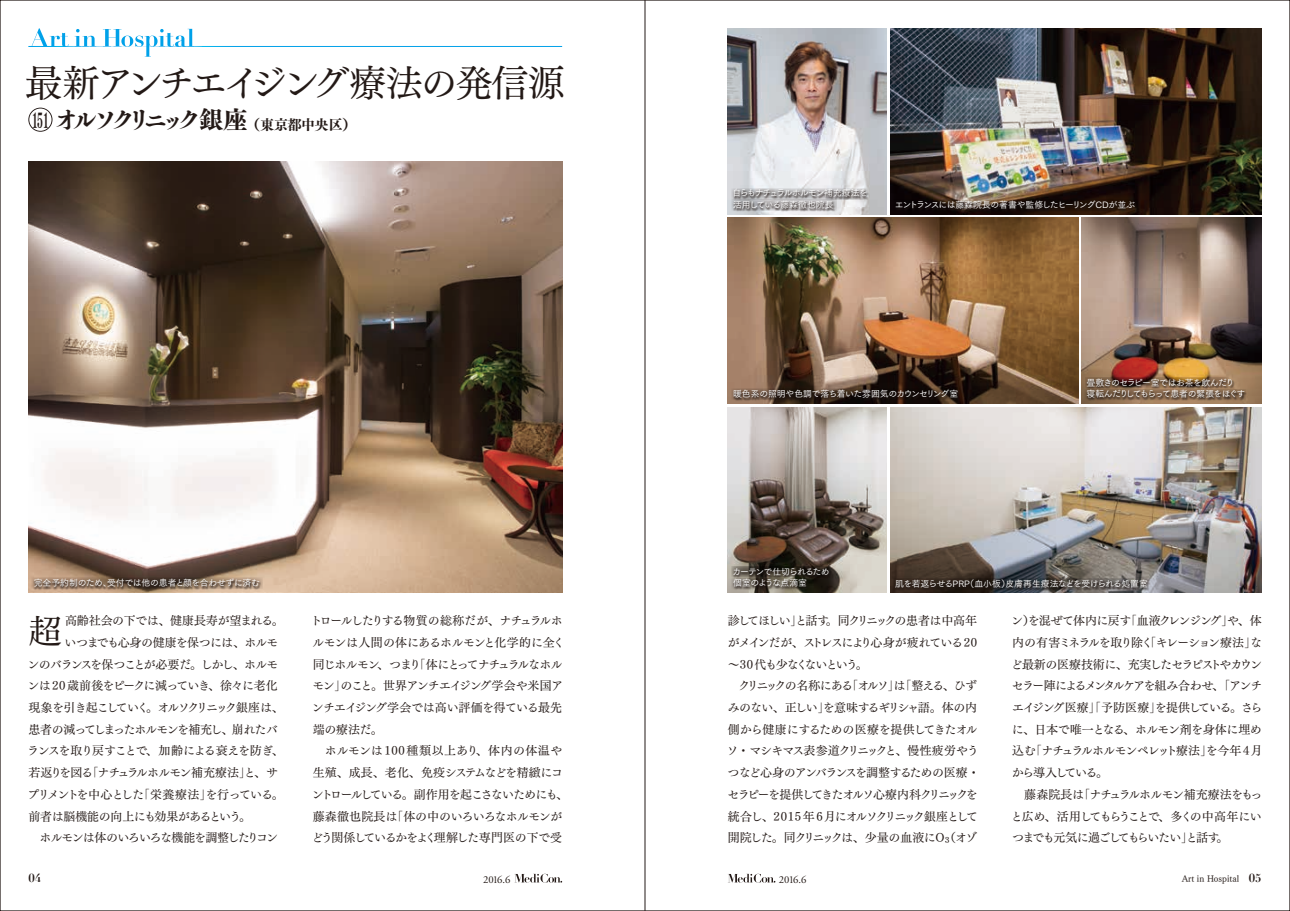
<style>
.page{position:relative;width:1290px;height:911px;background:#fff}
.page>*{position:absolute;margin:0;border:0;box-sizing:border-box;transform-origin:0 0}
.t1{font:37.25px "Tsuku Min Pro M";letter-spacing:-.085em;color:#231916}
.t2{font:33.62px "Tsuku Min Pro M";color:#231916}
.t3{font:24.75px "Tsuku AMD Min Std E";letter-spacing:-.29em;color:#231916}
.t4{font:20.38px "Tsuku AMD Min Std E";color:#231916;scale:.5 1}
.t5{font:12px/21.8px "Tsuku Min Pro M";letter-spacing:-.08em;color:#231916}
.t6{font:12px/21.8px "Tsuku Min Pro M";letter-spacing:-.105em;color:#231916}
.t7{font:12px/21.8px "Tsuku Min Pro M";letter-spacing:-.06em;color:#231916}
.t8{font:12px "Tsuku Min Pro M";letter-spacing:-.11em;color:#231916}
.t9{font:12px "Tsuku Min Pro M";letter-spacing:-.035em;color:#231916}
.t10{font:12px "Tsuku Min Pro M";letter-spacing:-.025em;color:#231916}
.t11{font:700 11.5px "Didot";color:#231916}
.t12{font:10.62px "Adobe Garamond Pro";letter-spacing:-.075em;color:#231916}
.t13{font:8.88px "Tsuku Go Pro M";letter-spacing:-.03em;color:#fff}
.t14{font:8.88px/11.5px "Tsuku Go Pro M";letter-spacing:-.07em;color:#fff}
.t15{font:8.88px "Tsuku Go Pro M";letter-spacing:-.05em;color:#fff}
.t16{font:8.88px/11.5px "Tsuku Go Pro M";letter-spacing:-.09em;color:#fff}
.t17{font:8.88px/11.5px "Tsuku Go Pro M";letter-spacing:-.1em;color:#fff}
.t18{font:8.88px "Tsuku Min Pro RB";color:#231916}
.s1{font-size:14.12px}
.s2{font-family:"Didot";font-weight:700;font-size:11.5px}
</style>
<div class="page">
<svg style="left:30px;top:28px;width:164px;height:29px"></svg>
<svg style="left:28px;top:108px;width:25px;height:24px"></svg>
<img style="left:28px;top:162px;width:534px;height:430px">
<svg style="left:32px;top:577px;width:231px;height:12px"></svg>
<svg style="left:33px;top:579px;width:229px;height:11px;background:#786351"></svg>
<img style="left:890px;top:28px;width:371px;height:186px">
<img style="left:890px;top:407px;width:371px;height:186px">
<img style="left:728px;top:28px;width:158px;height:186px">
<img style="left:728px;top:407px;width:158px;height:186px">
<img style="left:1081px;top:218px;width:180px;height:185px">
<img style="left:728px;top:218px;width:350px;height:185px">
<svg style="left:893px;top:578px;width:241px;height:11px"></svg>
<div style="left:731px;top:199px;width:106px;height:12px;background:#c1c5c9"></div>
<div style="left:731px;top:188px;width:137px;height:12px;background:#c7c7ca"></div>
<svg style="left:731px;top:388px;width:232px;height:12px"></svg>
<div style="left:1085px;top:389px;width:161px;height:11px;background:#755d42"></div>
<svg style="left:1085px;top:377px;width:143px;height:11px"></svg>
<div style="left:731px;top:578px;width:78px;height:11px;background:#ada69d"></div>
<svg style="left:731px;top:566px;width:99px;height:11px"></svg>
<svg style="left:894px;top:580px;width:255px;height:11px;background:#383330"></svg>
<svg style="left:733px;top:189px;width:136px;height:23px"></svg>
<svg style="left:1086px;top:379px;width:161px;height:22px"></svg>
<svg style="left:732px;top:568px;width:99px;height:22px;background:#403a31"></svg>
<svg style="left:893px;top:199px;width:245px;height:12px"></svg>
<svg style="left:895px;top:201px;width:242px;height:11px;background:#1f130d"></svg>
<svg style="left:733px;top:390px;width:226px;height:11px;background:#2f2119"></svg>
<svg style="left:514px;top:873px;width:48px;height:9px"></svg>
<svg style="left:728px;top:873px;width:47px;height:9px"></svg>
<hr style="left:645px;top:0;width:1px;height:911px;background:#231916">
<h1 class="t1" style="left:25px;top:49px;width:542px">最新アンチエイジング療法の発信源</h1>
<h3 class="t4" style="left:32px;top:101px;width:35px">151</h3>
<h3 class="t3" style="left:54px;top:97px;width:304px">オルソクリニック銀座<span class="s1">（東京都中央区）</span></h3>
<p class="t16" style="left:732px;top:186px;width:137px">自らもナチュラルホルモン補充療法を活用している藤森徹也院長</p>
<p class="t13" style="left:895px;top:197px;width:242px">エントランスには藤森院長の著書や監修したヒーリングCDが並ぶ</p>
<p class="t13" style="left:733px;top:386px;width:227px">暖色系の照明や色調で落ち着いた雰囲気のカウンセリング室</p>
<p class="t14" style="left:1086px;top:376px;width:160px">畳敷きのセラピー室ではお茶を飲んだり寝転んだりしてもらって患者の緊張をほぐす</p>
<p class="t17" style="left:732px;top:565px;width:99px">カーテンで仕切られるため個室のような点滴室</p>
<p class="t13" style="left:34px;top:575px;width:228px">完全予約制のため、受付では他の患者と顔を合わせずに済む</p>
<p class="t15" style="left:895px;top:576px;width:254px">肌を若返らせるPRP（血小板）皮膚再生療法などを受けられる処置室</p>
<h2 class="t2" style="left:28px;top:601px;width:35px">超</h2>
<p class="t10" style="left:65px;top:610px;width:220px">高齢社会の下では、健康長寿が望まれる。</p>
<p class="t5" style="left:65px;top:630px;width:215px">いつまでも心身の健康を保つには、ホルモ</p>
<p class="t5" style="left:27px;top:651px;width:253px">ンのバランスを保つことが必要だ。しかし、ホルモ</p>
<p class="t5" style="left:27px;top:673px;width:252px">ンは 20 歳前後をピークに減っていき、徐々に老化</p>
<p class="t8" style="left:28px;top:696px;width:257px">現象を引き起こしていく。オルソクリニック銀座は、</p>
<p class="t5" style="left:28px;top:717px;width:251px">患者の減ってしまったホルモンを補充し、崩れたバ</p>
<p class="t8" style="left:27px;top:740px;width:258px">ランスを取り戻すことで、加齢による衰えを防ぎ、</p>
<p class="t5" style="left:28px;top:760px;width:251px">若返りを図る「ナチュラルホルモン補充療法」と、サ</p>
<p class="t5" style="left:27px;top:782px;width:258px">プリメントを中心とした「栄養療法」を行っている。</p>
<p class="t9" style="left:28px;top:805px;width:224px">前者は脳機能の向上にも効果があるという。</p>
<p class="t5" style="left:28px;top:825px;width:251px">　ホルモンは体のいろいろな機能を調整したりコン</p>
<p class="t7" style="left:310px;top:608px;width:259px">トロールしたりする物質の総称だが、ナチュラルホルモンは人間の体にあるホルモンと化学的に全く同じホルモン、つまり「体にとってナチュラルなホルモン」のこと。世界アンチエイジング学会や米国アンチエイジング学会では高い評価を得ている最先端の療法だ。<br>　ホルモンは100種類以上あり、体内の体温や生殖、成長、老化、免疫システムなどを精緻にコントロールしている。副作用を起こさないためにも、藤森徹也院長は「体の中のいろいろなホルモンがどう関係しているかをよく理解した専門医の下で受</p>
<p class="t6" style="left:726px;top:608px;width:255px">診してほしい」と話す。同クリニックの患者は中高年がメインだが、ストレスにより心身が疲れている20～30 代も少なくないという。<br>　クリニックの名称にある「オルソ」は「整える、ひずみのない、正しい」を意味するギリシャ語。体の内側から健康にするための医療を提供してきたオルソ・マシキマス表参道クリニックと、慢性疲労やうつなど心身のアンバランスを調整するための医療・セラピーを提供してきたオルソ心療内科クリニックを統合し、2015 年 6 月にオルソクリニック銀座として開院した。同クリニックは、少量の血液にO₃（オゾ</p>
<p class="t5" style="left:1011px;top:608px;width:253px">ン）を混ぜて体内に戻す「血液クレンジング」や、体内の有害ミネラルを取り除く「キレーション療法」など最新の医療技術に、充実したセラピストやカウンセラー陣によるメンタルケアを組み合わせ、「アンチエイジング医療」「予防医療」を提供している。さらに、日本で唯一となる、ホルモン剤を身体に埋め込む「ナチュラルホルモンペレット療法」を今年 4月から導入している。<br>　藤森院長は「ナチュラルホルモン補充療法をもっと広め、活用してもらうことで、多くの中高年にいつまでも元気に過ごしてもらいたい」と話す。</p>
<p class="t11" style="left:28px;top:871px;width:14px">04</p>
<p class="t12" style="left:483px;top:873px;width:29px">2016.6</p>
<p class="t12" style="left:779px;top:873px;width:29px">2016.6</p>
<p class="t18" style="left:1182px;top:870px;width:81px">Art in Hospital <span class="s2">05</span></p>
</div>
